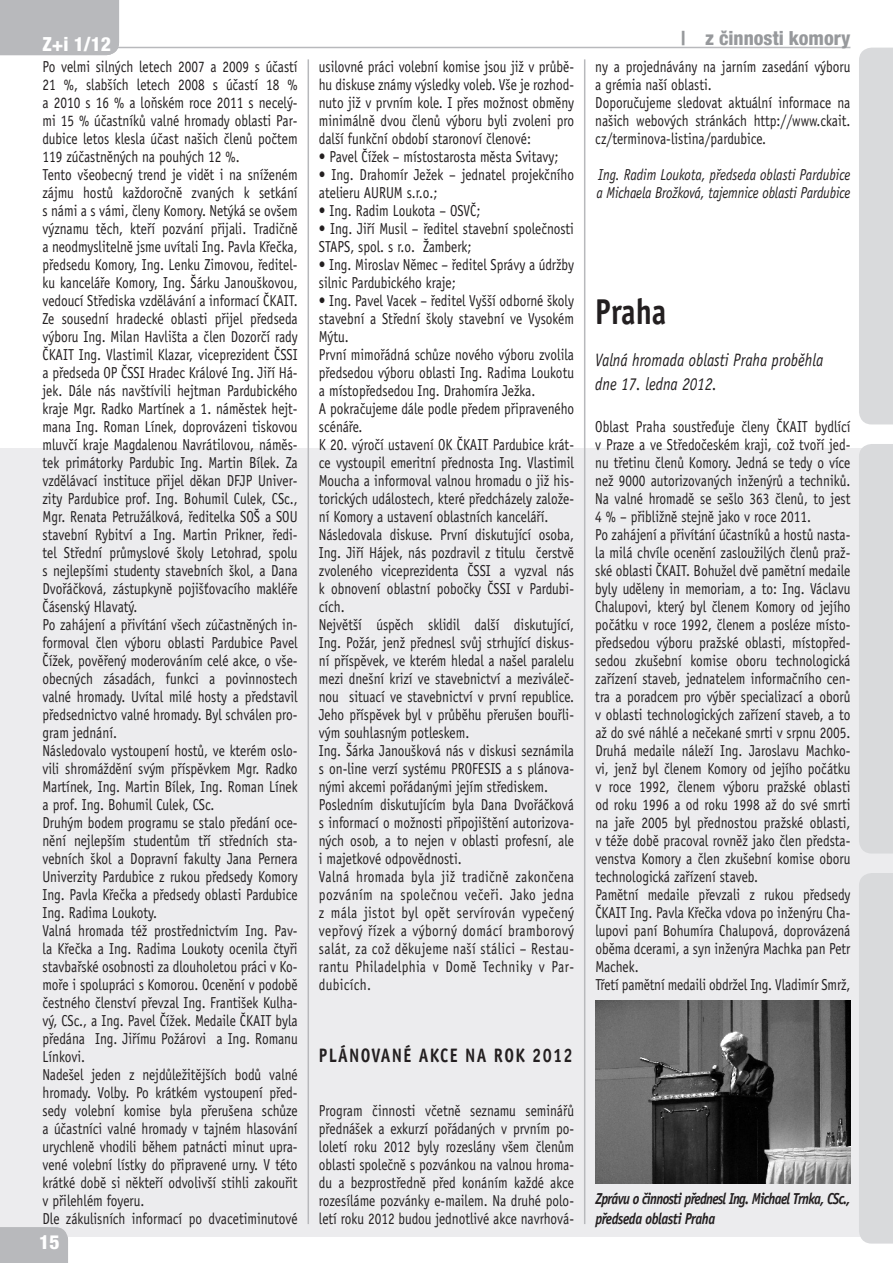
<style>
.page{position:relative;width:893px;height:1263px;background:#fff}
.page>*{position:absolute;margin:0;border:0;box-sizing:border-box;transform-origin:0 0}
.t1{font:700 36px "Officina Sans CE";color:#231f20;scale:.84 1}
.t2{font:700 19.5px "Officina Sans CE";letter-spacing:.08em;color:#231f20;scale:.84 1}
.t3{font:800 condensed 19.5px "Helvetica Neue LT Pro";color:#97999c}
.t4{font:800 condensed 19.5px "Helvetica Neue LT Pro";color:#fff}
.t5{font:italic 18px/24px "Officina Sans CE";color:#231f20;scale:.84 1}
.t6{font:15.9px/18px "Officina Sans CE";color:#231f20;scale:.84 1}
.t7{font:italic 15.9px/18px "Officina Sans CE";letter-spacing:-.01em;color:#231f20;scale:.84 1}
.t8{font:italic 700 15.9px/19.5px "Officina Sans CE";letter-spacing:-.05em;color:#231f20;scale:.84 1}
</style>
<div class="page">
<div style="left:0;top:448px;width:893px;height:789px;background:#ececee"></div>
<div style="left:859px;top:48px;width:34px;height:376px;background:#d9dadc"></div>
<div style="left:859px;top:873px;width:34px;height:370px;background:#d9dadc"></div>
<div style="left:859px;top:444px;width:34px;height:409px;background:#d9dadc"></div>
<div style="left:0;top:1227px;width:68px;height:36px;background:#b8b9bc"></div>
<hr style="left:36px;top:47px;width:814px;height:1px;background:#b8b9bc">
<div style="left:0;top:0;width:119px;height:55px;background:#b8b9bc"></div>
<hr style="left:308px;top:59px;width:1px;height:1165px;background:#b8b9bc">
<hr style="left:584px;top:59px;width:1px;height:1165px;background:#b8b9bc">
<img style="left:595px;top:1000px;width:255px;height:183px">
<p class="t4" style="left:43px;top:32px;width:70px">Z+i 1/12</p>
<p class="t3" style="left:681px;top:26px;width:171px">| z činnosti komory</p>
<p class="t6" style="left:43px;top:58px;width:305px">Po velmi silných letech 2007 a 2009 s účastí 21 %, slabších letech 2008 s účastí 18 % a 2010 s 16 % a loňském roce 2011 s necelý&shy;mi 15 % účastníků valné hromady oblasti Par&shy;dubice letos klesla účast našich členů počtem 119 zúčastněných na pouhých 12 %.<br>Tento všeobecný trend je vidět i na sníženém zájmu hostů každoročně zvaných k setkání s námi a s vámi, členy Komory. Netýká se ovšem významu těch, kteří pozvání přijali. Tradičně a neodmyslitelně jsme uvítali Ing. Pavla Křečka, předsedu Komory, Ing. Lenku Zimovou, ředitel&shy;ku kanceláře Komory, Ing. Šárku Janouškovou, vedoucí Střediska vzdělávání a informací ČKAIT.<br>Ze sousední hradecké oblasti přijel předseda výboru Ing. Milan Havlišta a člen Dozorčí rady ČKAIT Ing. Vlastimil Klazar, viceprezident ČSSI a předseda OP ČSSI Hradec Králové Ing. Jiří Há&shy;jek. Dále nás navštívili hejtman Pardubického kraje Mgr. Radko Martínek a 1. náměstek hejt&shy;mana Ing. Roman Línek, doprovázeni tiskovou mluvčí kraje Magdalenou Navrátilovou, náměs&shy;tek primátorky Pardubic Ing. Martin Bílek. Za vzdělávací instituce přijel děkan DFJP Univer&shy;zity Pardubice prof. Ing. Bohumil Culek, CSc., Mgr. Renata Petružálková, ředitelka SOŠ a SOU stavební Rybitví a Ing. Martin Prikner, ředi&shy;tel Střední průmyslové školy Letohrad, spolu s nejlepšími studenty stavebních škol, a Dana Dvořáčková, zástupkyně pojišťovacího makléře Čásenský Hlavatý.<br>Po zahájení a přivítání všech zúčastněných in&shy;formoval člen výboru oblasti Pardubice Pavel Čížek, pověřený moderováním celé akce, o vše&shy;obecných zásadách, funkci a povinnostech valné hromady. Uvítal milé hosty a představil předsednictvo valné hromady. Byl schválen pro&shy;gram jednání.<br>Následovalo vystoupení hostů, ve kterém oslo&shy;vili shromáždění svým příspěvkem Mgr. Radko Martínek, Ing. Martin Bílek, Ing. Roman Línek a prof. Ing. Bohumil Culek, CSc.<br>Druhým bodem programu se stalo předání oce&shy;nění nejlepším studentům tří středních sta&shy;vebních škol a Dopravní fakulty Jana Pernera Univerzity Pardubice z rukou předsedy Komory Ing. Pavla Křečka a předsedy oblasti Pardubice Ing. Radima Loukoty.<br>Valná hromada též prostřednictvím Ing. Pav&shy;la Křečka a Ing. Radima Loukoty ocenila čtyři stavbařské osobnosti za dlouholetou práci v Ko&shy;moře i spolupráci s Komorou. Ocenění v podobě čestného členství převzal Ing. František Kulha&shy;vý, CSc. , a Ing. Pavel Čížek. Medaile ČKAIT byla předána Ing. Jiřímu Požárovi a Ing. Romanu Línkovi.<br>Nadešel jeden z nejdůležitějších bodů valné hromady. Volby. Po krátkém vystoupení před&shy;sedy volební komise byla přerušena schůze a účastníci valné hromady v tajném hlasování urychleně vhodili během patnácti minut upra&shy;vené volební lístky do připravené urny. V této krátké době si někteří odvolivší stihli zakouřit v přilehlém foyeru.<br>Dle zákulisních informací po dvacetiminutové</p>
<p class="t6" style="left:319px;top:58px;width:305px;text-align:justify">usilovné práci volební komise jsou již v průbě&shy;hu diskuse známy výsledky voleb. Vše je rozhod&shy;nuto již v prvním kole. I přes možnost obměny minimálně dvou členů výboru byli zvoleni pro další funkční období staronoví členové:</p>
<p class="t6" style="left:595px;top:58px;width:305px">ny a projednávány na jarním zasedání výboru a grémia naší oblasti.<br>Doporučujeme sledovat aktuální informace na našich webových stránkách http://www. ckait. cz/terminova-listina/pardubice.</p>
<p class="t7" style="left:596px;top:166px;width:304px">Ing. Radim Loukota, předseda oblasti Pardubice a Michaela Brožková, tajemnice oblasti Pardubice</p>
<p class="t6" style="left:319px;top:148px;width:287px">• Pavel Čížek – místostarosta města Svitavy;</p>
<p class="t6" style="left:319px;top:166px;width:305px">• Ing. Drahomír Ježek – jednatel projekčního atelieru AURUM s. r.o.;</p>
<p class="t6" style="left:319px;top:202px;width:194px">• Ing. Radim Loukota – OSVČ;</p>
<p class="t6" style="left:319px;top:220px;width:305px">• Ing. Jiří Musil – ředitel stavební společnosti<br>STAPS, spol. s r. o. Žamberk;</p>
<p class="t6" style="left:319px;top:256px;width:305px">• Ing. Miroslav Němec – ředitel Správy a údržby silnic Pardubického kraje;</p>
<p class="t6" style="left:319px;top:292px;width:305px">• Ing. Pavel Vacek – ředitel Vyšší odborné školy stavební a Střední školy stavební ve Vysokém Mýtu.<br>První mimořádná schůze nového výboru zvolila předsedou výboru oblasti Ing. Radima Loukotu a místopředsedou Ing. Drahomíra Ježka.<br>A pokračujeme dále podle předem připraveného scénáře.<br>K 20. výročí ustavení OK ČKAIT Pardubice krát&shy;ce vystoupil emeritní přednosta Ing. Vlastimil Moucha a informoval valnou hromadu o již his&shy;torických událostech, které předcházely založe&shy;ní Komory a ustavení oblastních kanceláří.<br>Následovala diskuse. První diskutující osoba, Ing. Jiří Hájek, nás pozdravil z titulu čerstvě zvoleného viceprezidenta ČSSI a vyzval nás k obnovení oblastní pobočky ČSSI v Pardubi&shy;cích.<br>Největší úspěch sklidil další diskutující, Ing. Požár, jenž přednesl svůj strhující diskus&shy;ní příspěvek, ve kterém hledal a našel paralelu mezi dnešní krizí ve stavebnictví a meziváleč&shy;nou situací ve stavebnictví v první republice.<br>Jeho příspěvek byl v průběhu přerušen bouřli&shy;vým souhlasným potleskem.<br>Ing. Šárka Janoušková nás v diskusi seznámila s on-line verzí systému PROFESIS a s plánova&shy;nými akcemi pořádanými jejím střediskem.<br>Posledním diskutujícím byla Dana Dvořáčková s informací o možnosti připojištění autorizova&shy;ných osob, a to nejen v oblasti profesní, ale i majetkové odpovědnosti.<br>Valná hromada byla již tradičně zakončena pozváním na společnou večeři. Jako jedna z mála jistot byl opět servírován vypečený vepřový řízek a výborný domácí bramborový salát, za což děkujeme naší stálici – Restau&shy;rantu Philadelphia v Domě Techniky v Par&shy;dubicích.</p>
<h1 class="t1" style="left:595px;top:291px;width:86px">PRAHA</h1>
<p class="t5" style="left:595px;top:348px;width:273px">Valná hromada oblasti Praha proběhla dne 17. ledna 2012.</p>
<p class="t6" style="left:595px;top:418px;width:305px">Oblast Praha soustřeďuje členy ČKAIT bydlící v Praze a ve Středočeském kraji, což tvoří jed&shy;nu třetinu členů Komory. Jedná se tedy o více než 9000 autorizovaných inženýrů a techniků.<br>Na valné hromadě se sešlo 363 členů, to jest 4 % – přibližně stejně jako v roce 2011.<br>Po zahájení a přivítání účastníků a hostů nasta&shy;la milá chvíle ocenění zasloužilých členů praž&shy;ské oblasti ČKAIT. Bohužel dvě pamětní medaile byly uděleny in memoriam, a to: Ing. Václavu Chalupovi, který byl členem Komory od jejího počátku v roce 1992, členem a posléze místo&shy;předsedou výboru pražské oblasti, místopřed&shy;sedou zkušební komise oboru technologická zařízení staveb, jednatelem informačního cen&shy;tra a poradcem pro výběr specializací a oborů v oblasti technologických zařízení staveb, a to až do své náhlé a nečekané smrti v srpnu 2005.<br>Druhá medaile náleží Ing. Jaroslavu Machko&shy;vi, jenž byl členem Komory od jejího počátku v roce 1992, členem výboru pražské oblasti od roku 1996 a od roku 1998 až do své smrti na jaře 2005 byl přednostou pražské oblasti, v téže době pracoval rovněž jako člen předsta&shy;venstva Komory a člen zkušební komise oboru technologická zařízení staveb.<br>Pamětní medaile převzali z rukou předsedy ČKAIT Ing. Pavla Křečka vdova po inženýru Cha&shy;lupovi paní Bohumíra Chalupová, doprovázená oběma dcerami, a syn inženýra Machka pan Petr Machek.<br>Třetí pamětní medaili obdržel Ing. Vladimír Smrž,</p>
<p class="t2" style="left:319px;top:1044px;width:37px">PLÁNOVAN</p>
<p class="t2" style="left:403px;top:1044px;width:31px">É AKCE</p>
<p class="t2" style="left:465px;top:1044px;width:48px">NA ROK</p>
<p class="t2" style="left:532px;top:1044px;width:50px">2012</p>
<p class="t6" style="left:319px;top:1102px;width:305px;text-align:justify">Program činnosti včetně seznamu seminářů přednášek a exkurzí pořádaných v prvním po&shy;loletí roku 2012 byly rozeslány všem členům oblasti společně s pozvánkou na valnou hroma&shy;du a bezprostředně před konáním každé akce rozesíláme pozvánky e-mailem. Na druhé polo&shy;letí roku 2012 budou jednotlivé akce navrhová-</p>
<p class="t8" style="left:595px;top:1189px;width:305px">Zprávu o činnosti přednesl Ing. Michael Trnka, CSc., předseda oblasti Praha</p>
<p class="t4" style="left:39px;top:1230px;width:22px">15</p>
</div>
